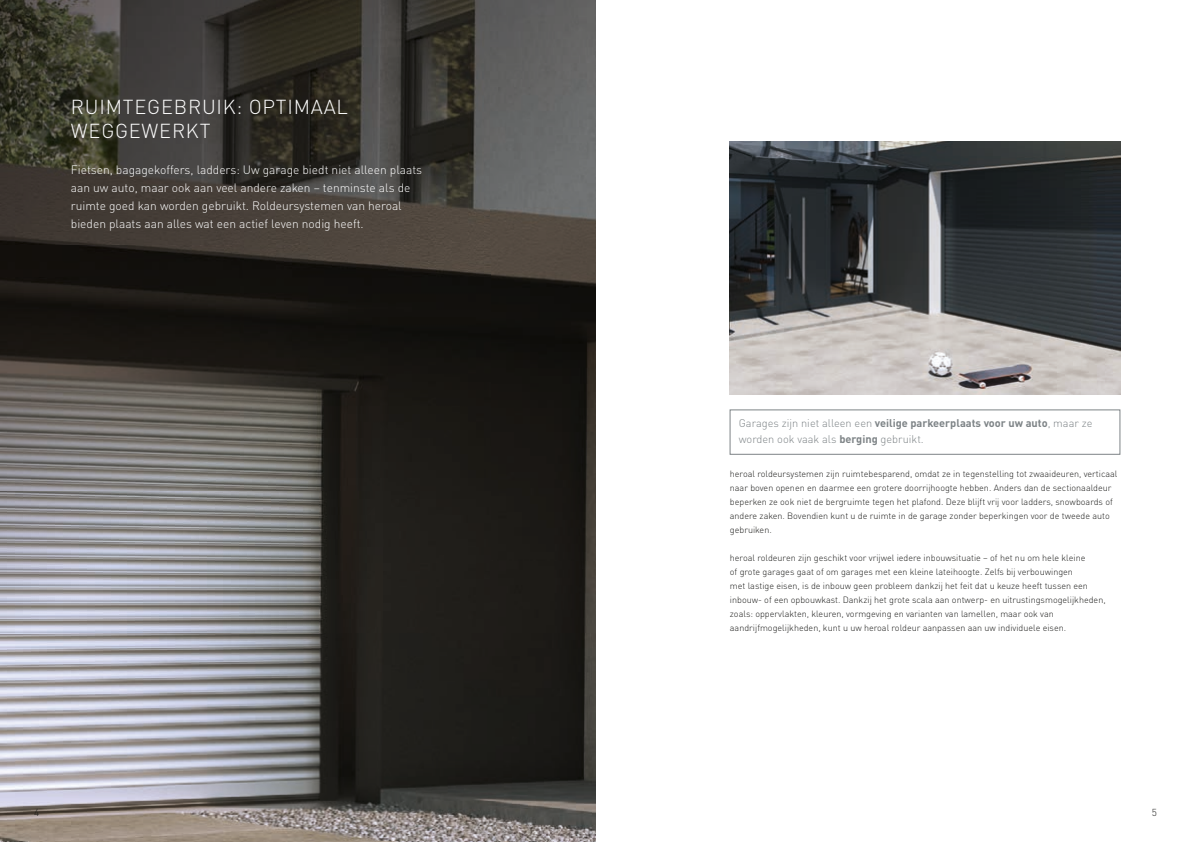
<style>
.page{position:relative;width:1191px;height:842px;background:#fff}
.page>*{position:absolute;margin:0;border:0;box-sizing:border-box;transform-origin:0 0}
.t1{font:300 20px/24px "DIN Pro";letter-spacing:.04em;color:#fff}
.t2{font:300 12px/18px "DIN Pro";color:#fff}
.t3{font:300 11px/16px "DIN Pro";color:#7d8386}
.t4{font:300 10px "DIN Pro";color:#1d1d1b}
.t5{font:300 9px/14px "DIN Pro";color:#1d1d1b}
.s1{font-weight:700}
</style>
<div class="page">
<img style="left:730px;top:142px;width:390px;height:252px">
<img style="left:0;top:0;width:595px;height:842px">
<h1 class="t1" style="left:71px;top:93px;width:278px">RUIMTEGEBRUIK: OPTIMAAL<br>WEGGEWERKT</h1>
<p class="t2" style="left:71px;top:159px;width:353px">Fietsen, bagagekoffers, ladders: Uw garage biedt niet alleen plaats aan uw auto, maar ook aan veel andere zaken – tenminste als de ruimte goed kan worden gebruikt. Roldeursystemen van heroal bieden plaats aan alles wat een actief leven nodig heeft.</p>
<p class="t3" style="left:739px;top:414px;width:355px">Garages zijn niet alleen een <span class="s1">veilige parkeerplaats voor uw auto</span>, maar ze worden ook vaak als <span class="s1">berging</span> gebruikt.</p>
<p class="t5" style="left:730px;top:466px;width:389px">heroal roldeursystemen zijn ruimtebesparend, omdat ze in tegenstelling tot zwaaideuren, verticaal naar boven openen en daarmee een grotere doorrijhoogte hebben. Anders dan de sectionaaldeur beperken ze ook niet de bergruimte tegen het plafond. Deze blijft vrij voor ladders, snowboards of andere zaken. Bovendien kunt u de ruimte in de garage zonder beperkingen voor de tweede auto gebruiken.</p>
<p class="t5" style="left:730px;top:550px;width:377px">heroal roldeuren zijn geschikt voor vrijwel iedere inbouwsituatie – of het nu om hele kleine<br>of grote garages gaat of om garages met een kleine lateihoogte. Zelfs bij verbouwingen<br>met lastige eisen, is de inbouw geen probleem dankzij het feit dat u keuze heeft tussen een inbouw- of een opbouwkast. Dankzij het grote scala aan ontwerp- en uitrustingsmogelijkheden, zoals: oppervlakten, kleuren, vormgeving en varianten van lamellen, maar ook van aandrijfmogelijkheden, kunt u uw heroal roldeur aanpassen aan uw individuele eisen.</p>
<p class="t4" style="left:34px;top:804px;width:7px">4</p>
<p class="t4" style="left:1151px;top:804px;width:7px">5</p>
</div>
